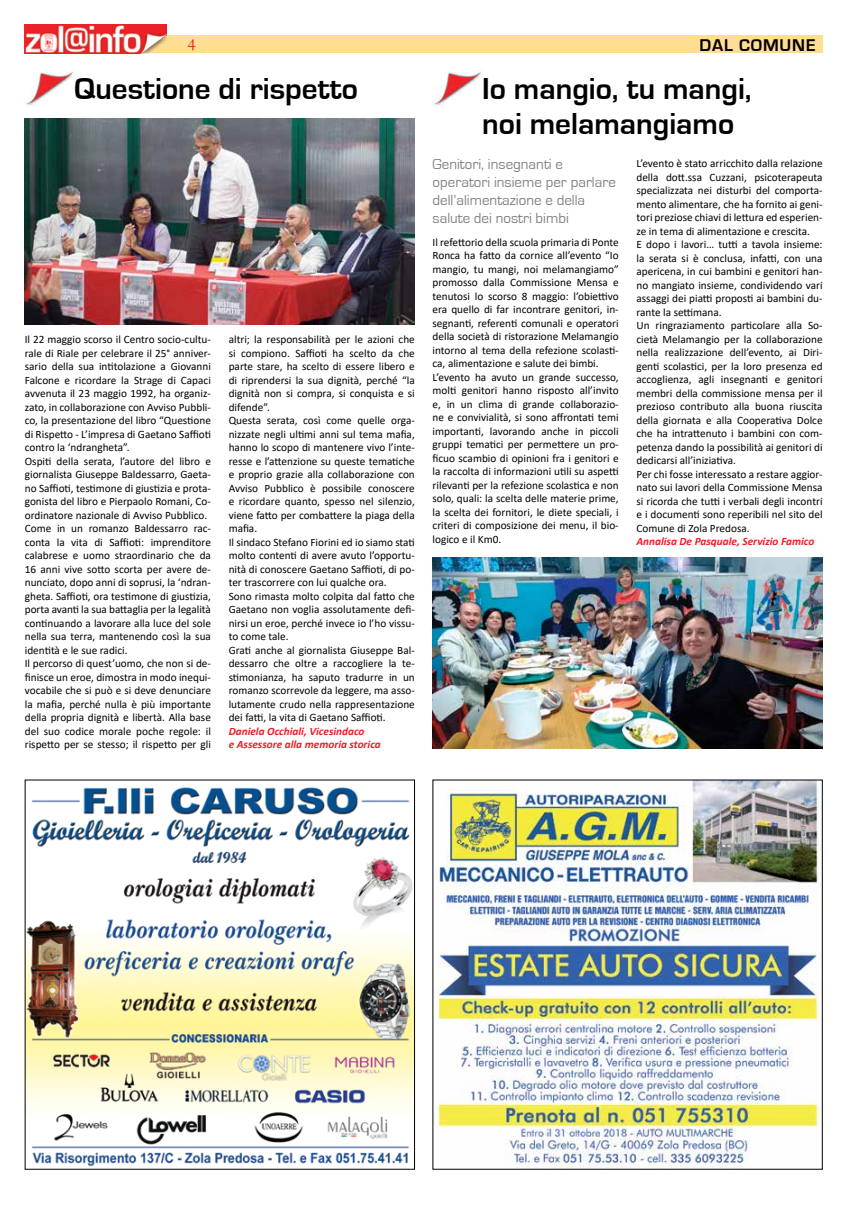
<style>
.page{position:relative;width:851px;height:1205px;background:#fff}
.page>*{position:absolute;margin:0;border:0;box-sizing:border-box;transform-origin:0 0}
.t1{font:700 31.25px/35px "Eurostile";color:#000}
.t2{font:700 17.5px "Eurostile";letter-spacing:.05em;color:#000}
.t3{font:17.5px "Garamond";color:#ed1d24}
.t4{font:15px/18px "Eurostile";color:#808285}
.t5{font:11.25px/13.5px "Calibri";color:#000}
.t6{font:italic 700 11.25px/13.5px "Calibri";color:#ed1d24}
</style>
<div class="page">
<div style="left:25px;top:35px;width:797px;height:18px;background:#ffdd91"></div>
<img style="left:25px;top:25px;width:142px;height:28px">
<img style="left:27px;top:787px;width:386px;height:380px">
<img style="left:434px;top:782px;width:386px;height:385px">
<img style="left:26px;top:72px;width:48px;height:34px">
<img style="left:434px;top:72px;width:48px;height:34px">
<img style="left:25px;top:119px;width:390px;height:205px">
<img style="left:432px;top:557px;width:390px;height:192px">
<h2 class="t3" style="left:187px;top:33px;width:10px">4</h2>
<h2 class="t2" style="left:699px;top:35px;width:117px">DAL COMUNE</h2>
<h1 class="t1" style="left:74px;top:72px;width:285px">Questione di rispetto</h1>
<p class="t5" style="left:25px;top:333px;width:188px">Il 22 maggio scorso il Centro socio-cultu&shy;rale di Riale per celebrare il 25° anniver&shy;sario della sua intitolazione a Giovanni Falcone e ricordare la Strage di Capaci avvenuta il 23 maggio 1992, ha organiz&shy;zato, in collaborazione con Avviso Pubbli&shy;co, la presentazione del libro “Questione di Rispetto - L’impresa di Gaetano Saffioti contro la ‘ndrangheta”.<br>Ospiti della serata, l’autore del libro e giornalista Giuseppe Baldessarro, Gaeta&shy;no Saffioti, testimone di giustizia e prota&shy;gonista del libro e Pierpaolo Romani, Co&shy;ordinatore nazionale di Avviso Pubblico.<br>Come in un romanzo Baldessarro rac&shy;conta la vita di Saffioti: imprenditore calabrese e uomo straordinario che da 16 anni vive sotto scorta per avere de&shy;nunciato, dopo anni di soprusi, la ‘ndran&shy;gheta. Saffioti, ora testimone di giustizia, porta avanti la sua battaglia per la legalità continuando a lavorare alla luce del sole nella sua terra, mantenendo così la sua identità e le sue radici.<br>Il percorso di quest’uomo, che non si de&shy;finisce un eroe, dimostra in modo inequi&shy;vocabile che si può e si deve denunciare la mafia, perché nulla è più importante della propria dignità e libertà. Alla base del suo codice morale poche regole: il rispetto per se stesso; il rispetto per gli</p>
<p class="t5" style="left:229px;top:333px;width:188px">altri; la responsabilità per le azioni che si compiono. Saffioti ha scelto da che parte stare, ha scelto di essere libero e di riprendersi la sua dignità, perché “la dignità non si compra, si conquista e si difende”.<br>Questa serata, così come quelle orga&shy;nizzate negli ultimi anni sul tema mafia, hanno lo scopo di mantenere vivo l’inte&shy;resse e l’attenzione su queste tematiche e proprio grazie alla collaborazione con Avviso Pubblico è possibile conoscere e ricordare quanto, spesso nel silenzio, viene fatto per combattere la piaga della mafia.<br>Il sindaco Stefano Fiorini ed io siamo stati molto contenti di avere avuto l’opportu&shy;nità di conoscere Gaetano Saffioti, di po&shy;ter trascorrere con lui qualche ora.<br>Sono rimasta molto colpita dal fatto che Gaetano non voglia assolutamente defi&shy;nirsi un eroe, perché invece io l’ho vissu&shy;to come tale.<br>Grati anche al giornalista Giuseppe Bal&shy;dessarro che oltre a raccogliere la te&shy;stimonianza, ha saputo tradurre in un romanzo scorrevole da leggere, ma asso&shy;lutamente crudo nella rappresentazione dei fatti, la vita di Gaetano Saffioti.</p>
<p class="t6" style="left:229px;top:724px;width:154px">Daniela Occhiali, Vicesindaco<br>e Assessore alla memoria storica</p>
<h1 class="t1" style="left:482px;top:72px;width:271px">Io mangio, tu mangi, noi melamangiamo</h1>
<h3 class="t4" style="left:432px;top:155px;width:185px">Genitori, insegnanti e operatori insieme per parlare dell’alimentazione e della salute dei nostri bimbi</h3>
<p class="t5" style="left:636px;top:156px;width:188px">L’evento è stato arricchito dalla relazione della dott.ssa Cuzzani, psicoterapeuta specializzata nei disturbi del comporta&shy;mento alimentare, che ha fornito ai geni&shy;tori preziose chiavi di lettura ed esperien&shy;ze in tema di alimentazione e crescita.<br>E dopo i lavori… tutti a tavola insieme: la serata si è conclusa, infatti, con una apericena, in cui bambini e genitori han&shy;no mangiato insieme, condividendo vari assaggi dei piatti proposti ai bambini du&shy;rante la settimana.<br>Un ringraziamento particolare alla So&shy;cietà Melamangio per la collaborazione nella realizzazione dell’evento, ai Diri&shy;genti scolastici, per la loro presenza ed accoglienza, agli insegnanti e genitori membri della commissione mensa per il prezioso contributo alla buona riuscita della giornata e alla Cooperativa Dolce che ha intrattenuto i bambini con com&shy;petenza dando la possibilità ai genitori di dedicarsi all’iniziativa.<br>Per chi fosse interessato a restare aggior&shy;nato sui lavori della Commissione Mensa si ricorda che tutti i verbali degli incontri e i documenti sono reperibili nel sito del Comune di Zola Predosa.</p>
<p class="t6" style="left:636px;top:534px;width:179px">Annalisa De Pasquale, Servizio Famico</p>
<p class="t5" style="left:432px;top:235px;width:188px">Il refettorio della scuola primaria di Ponte Ronca ha fatto da cornice all’evento “Io mangio, tu mangi, noi melamangiamo” promosso dalla Commissione Mensa e tenutosi lo scorso 8 maggio: l’obiettivo era quello di far incontrare genitori, in&shy;segnanti, referenti comunali e operatori della società di ristorazione Melamangio intorno al tema della refezione scolasti&shy;ca, alimentazione e salute dei bimbi.<br>L’evento ha avuto un grande successo, molti genitori hanno risposto all’invito e, in un clima di grande collaborazio&shy;ne e convivialità, si sono affrontati temi importanti, lavorando anche in piccoli gruppi tematici per permettere un pro&shy;ficuo scambio di opinioni fra i genitori e la raccolta di informazioni utili su aspetti rilevanti per la refezione scolastica e non solo, quali: la scelta delle materie prime, la scelta dei fornitori, le diete speciali, i criteri di composizione dei menu, il bio&shy;logico e il Km0.</p>
</div>
